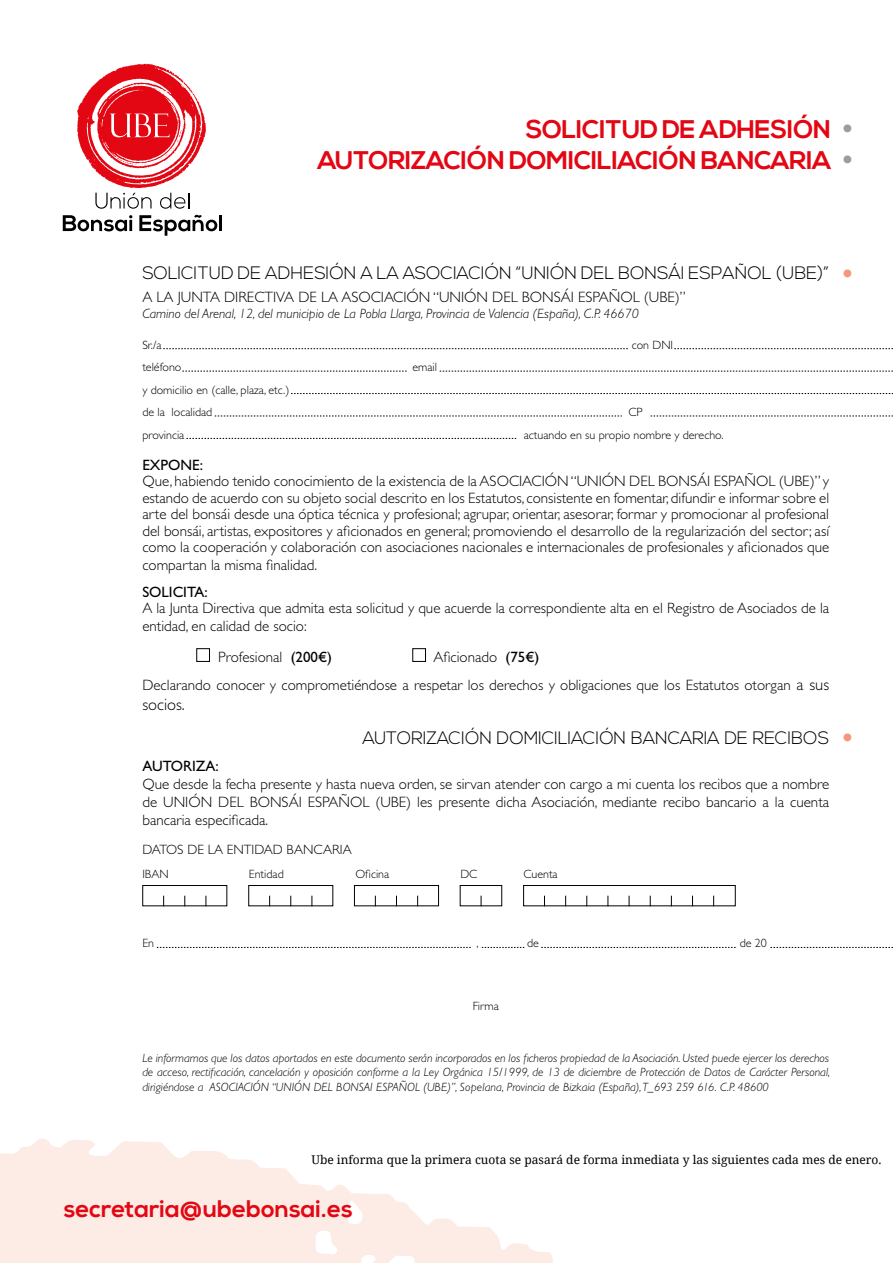
<style>
.page{position:relative;width:893px;height:1263px;background:#fff}
.page>*{position:absolute;margin:0;border:0;box-sizing:border-box;transform-origin:0 0}
.t1{font:700 25.5px "Nexa";letter-spacing:-.02em;color:#e30613}
.t2{font:700 25.5px "Avant Garde";color:#f3997b}
.t3{font:700 24px "Nexa";color:#e30613}
.t4{font:300 18px "Nexa";letter-spacing:-.01em;color:#000}
.t5{font:300 16.5px "Gill Sans Std";color:#000}
.t6{font:300 15px/16.5px "Gill Sans Std";color:#000;text-align:justify}
.t7{font:15px "Gill Sans Std";color:#000}
.t8{font:italic 300 13.5px "Gill Sans Std";color:#000}
.t9{font:300 13.5px "Gill Sans Std";color:#000}
.t10{font:italic 300 12px/14.4px "Gill Sans Std";color:#000;text-align:justify}
.t11{font:300 12px "Gill Sans Std";color:#000}
.t12{font:12px "Noto Serif";color:#000}
.s1{font-family:"Avant Garde";color:#9d9d9c}
.s2{font-weight:400}
.s3{font-size:16.5px}
</style>
<div class="page">
<svg style="left:0;top:1138px;width:553px;height:125px;fill:#fdece5"></svg>
<div style="left:196px;top:648px;width:14px;height:14px;border:1px solid #000"></div>
<div style="left:412px;top:648px;width:14px;height:14px;border:1px solid #000"></div>
<svg style="left:163px;top:348px;width:465px;height:1px"></svg>
<svg style="left:674px;top:348px;width:219px;height:1px"></svg>
<svg style="left:182px;top:371px;width:225px;height:1px"></svg>
<svg style="left:157px;top:947px;width:314px;height:1px"></svg>
<svg style="left:482px;top:947px;width:42px;height:1px"></svg>
<svg style="left:541px;top:947px;width:195px;height:1px"></svg>
<svg style="left:770px;top:947px;width:123px;height:1px"></svg>
<svg style="left:440px;top:371px;width:453px;height:1px"></svg>
<svg style="left:291px;top:393px;width:602px;height:1px"></svg>
<svg style="left:215px;top:416px;width:407px;height:1px"></svg>
<svg style="left:651px;top:416px;width:242px;height:1px"></svg>
<svg style="left:186px;top:438px;width:330px;height:1px"></svg>
<svg style="left:63px;top:64px;width:154px;height:172px"></svg>
<hr style="left:219px;top:215px;width:3px;height:16px;background:#000">
<div style="left:248px;top:885px;width:85px;height:21px;border:1px solid #000"></div>
<div style="left:142px;top:885px;width:85px;height:21px;border:1px solid #000"></div>
<div style="left:523px;top:885px;width:213px;height:21px;border:1px solid #000"></div>
<div style="left:354px;top:885px;width:85px;height:21px;border:1px solid #000"></div>
<div style="left:460px;top:885px;width:42px;height:21px;border:1px solid #000"></div>
<p class="t1" style="left:526px;top:115px;width:333px">SOLICITUD DE ADHESIÓN <span class="s1">•</span></p>
<p class="t1" style="left:317px;top:145px;width:541px">AUTORIZACIÓN DOMICILIACIÓN BANCARIA <span class="s1">•</span></p>
<p class="t4" style="left:142px;top:263px;width:688px">SOLICITUD DE ADHESIÓN A LA ASOCIACIÓN “UNIÓN DEL BONSÁI ESPAÑOL (UBE)”</p>
<p class="t6" style="left:142px;top:288px;width:545px">A LA JUNTA DIRECTIVA DE LA ASOCIACIÓN “UNIÓN DEL BONSÁI ESPAÑOL (UBE)”</p>
<p class="t8" style="left:142px;top:306px;width:498px">Camino del Arenal, 12, del municipio de La Pobla Llarga, Provincia de Valencia (España), C.P. 46670</p>
<p class="t11" style="left:142px;top:338px;width:21px">Sr./a</p>
<p class="t11" style="left:632px;top:338px;width:43px">con DNI</p>
<p class="t11" style="left:142px;top:360px;width:41px">teléfono</p>
<p class="t11" style="left:412px;top:360px;width:26px">email</p>
<p class="t11" style="left:142px;top:383px;width:148px">y domicilio en (calle, plaza, etc.)</p>
<p class="t11" style="left:142px;top:405px;width:72px">de la localidad</p>
<p class="t11" style="left:628px;top:405px;width:16px">CP</p>
<p class="t11" style="left:142px;top:428px;width:44px">provincia</p>
<p class="t11" style="left:524px;top:428px;width:201px">actuando en su propio nombre y derecho.</p>
<p class="t7" style="left:142px;top:456px;width:62px">EXPONE:</p>
<p class="t6" style="left:142px;top:473px;width:688px">Que, habiendo tenido conocimiento de la existencia de la ASOCIACIÓN “UNIÓN DEL BONSÁI ESPAÑOL (UBE)” y estando de acuerdo con su objeto social descrito en los Estatutos, consistente en fomentar, difundir e informar sobre el arte del bonsái desde una óptica técnica y profesional; agrupar, orientar, asesorar, formar y promocionar al profesional del bonsái, artistas, expositores y aficionados en general; promoviendo el desarrollo de la regularización del sector; así como la cooperación y colaboración con asociaciones nacionales e internacionales de profesionales y aficionados que</p>
<p class="t6" style="left:142px;top:557px;width:176px">compartan la misma finalidad.</p>
<p class="t7" style="left:142px;top:583px;width:67px">SOLICITA:</p>
<p class="t6" style="left:142px;top:599px;width:688px;line-height:18px">A la Junta Directiva que admita esta solicitud y que acuerde la correspondiente alta en el Registro de Asociados de la entidad, en calidad de socio:</p>
<p class="t6" style="left:218px;top:649px;width:115px">Profesional <span class="s2">(200€)</span></p>
<p class="t6" style="left:433px;top:649px;width:108px">Aficionado <span class="s2">(75€)</span></p>
<p class="t6" style="left:142px;top:677px;width:688px">Declarando conocer y comprometiéndose a respetar los derechos y obligaciones que los Estatutos otorgan <span class="s3">a sus</span></p>
<p class="t5" style="left:142px;top:695px;width:44px">socios.</p>
<p class="t4" style="left:362px;top:728px;width:468px">AUTORIZACIÓN DOMICILIACIÓN BANCARIA DE RECIBOS</p>
<p class="t7" style="left:142px;top:757px;width:78px">AUTORIZA:</p>
<p class="t6" style="left:142px;top:775px;width:688px;line-height:18px">Que desde la fecha presente y hasta nueva orden, se sirvan atender con cargo a mi cuenta los recibos que a nombre de UNIÓN DEL BONSÁI ESPAÑOL (UBE) les presente dicha Asociación, mediante recibo bancario a la cuenta bancaria especificada.</p>
<p class="t9" style="left:142px;top:842px;width:211px">DATOS DE LA ENTIDAD BANCARIA</p>
<p class="t11" style="left:142px;top:868px;width:28px">IBAN</p>
<p class="t11" style="left:249px;top:868px;width:37px">Entidad</p>
<p class="t11" style="left:355px;top:868px;width:35px">Oficina</p>
<p class="t11" style="left:460px;top:868px;width:19px">DC</p>
<p class="t11" style="left:523px;top:868px;width:36px">Cuenta</p>
<p class="t2" style="left:838px;top:257px;width:20px">•</p>
<p class="t2" style="left:838px;top:721px;width:20px">•</p>
<p class="t11" style="left:142px;top:936px;width:13px">En</p>
<p class="t11" style="left:476px;top:936px;width:4px">,</p>
<p class="t11" style="left:473px;top:999px;width:28px">Firma</p>
<p class="t11" style="left:527px;top:936px;width:13px">de</p>
<p class="t11" style="left:740px;top:936px;width:29px">de 20</p>
<p class="t10" style="left:142px;top:1051px;width:689px">Le informamos que los datos aportados en este documento serán incorporados en los ficheros propiedad de la Asociación. Usted puede ejercer los derechos de acceso, rectificación, cancelación y oposición conforme a la Ley Orgánica 15/1999, de 13 de diciembre de Protección de Datos de Carácter Personal, dirigiéndose a ASOCIACIÓN “UNIÓN DEL BONSAI ESPAÑOL (UBE)”, Sopelana, Provincia de Bizkaia (España), T_693 259 616. C.P. 48600</p>
<p class="t12" style="left:311px;top:1151px;width:572px">Ube informa que la primera cuota se pasará de forma inmediata y las siguientes cada mes de enero.</p>
<p class="t3" style="left:64px;top:1195px;width:291px">secretaria@ubebonsai.es</p>
</div>
